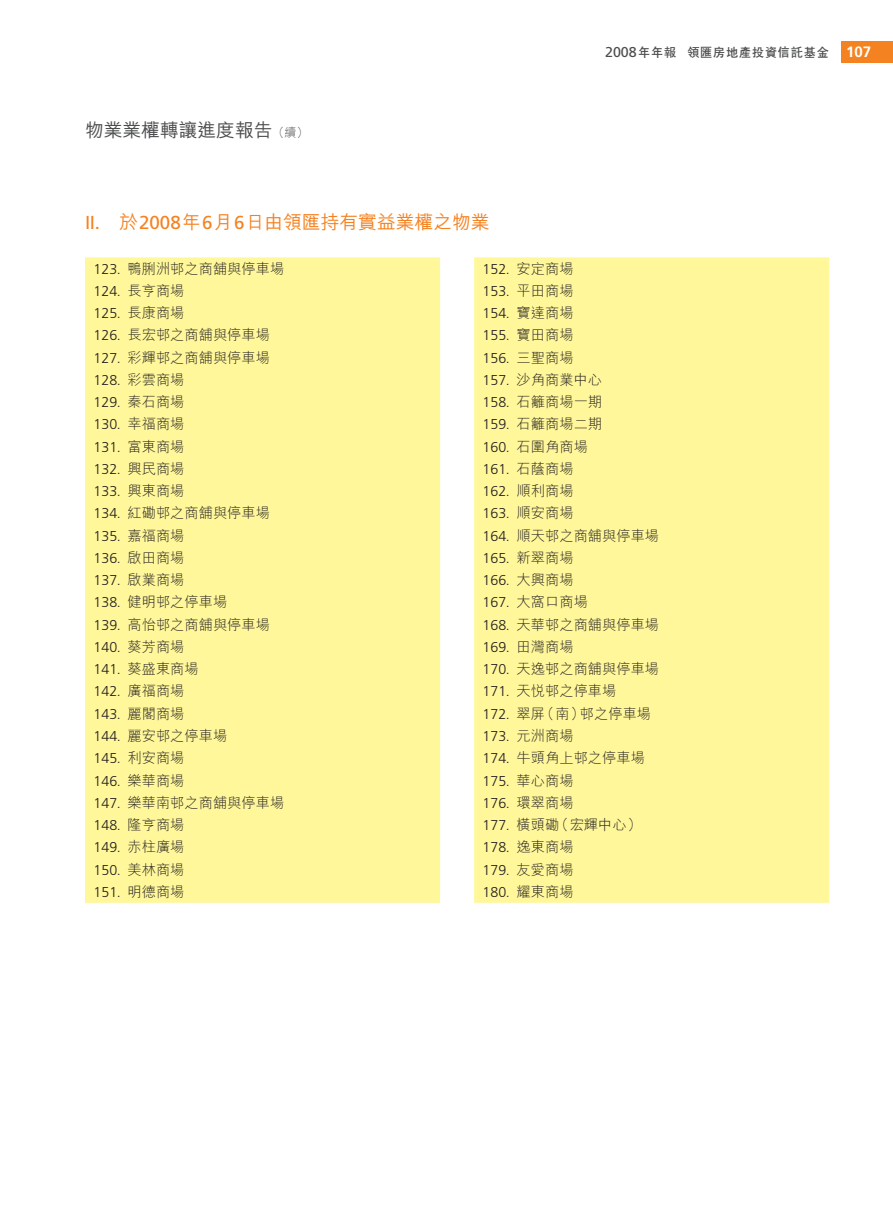
<style>
.page{position:relative;width:893px;height:1212px;background:#fff}
.page>*{position:absolute;margin:0;border:0;box-sizing:border-box;transform-origin:0 0}
.t1{font:500 18.75px "M Hei HK";color:#f58220}
.t2{font:500 18.75px "M Hei HK";color:#4b4c4d}
.t3{font:300 14.25px/22.2px "Frutiger LT Std";color:#231f20;text-align:justify}
.t4{font:300 14.25px/22.2px "M Hei HK";color:#231f20}
.t5{font:700 12.75px "C Hei 2 HK";letter-spacing:.015em;color:#4b4c4d}
.s1{font-weight:300;font-size:12px}
.s2{font-family:"Frutiger LT Std";font-weight:400;font-size:14.25px}
.s3{font-family:"Frutiger LT Std";font-size:15px;color:#fff}
.s4{font-family:"Frutiger LT Std";font-weight:400}
.s5{font-family:"Frutiger LT Std"}
.s6{font-family:"M Hei HK"}
</style>
<div class="page">
<div style="left:842px;top:41px;width:51px;height:22px;background:#f58220"></div>
<div style="left:85px;top:257px;width:355px;height:646px;background:#fff79a"></div>
<div style="left:474px;top:257px;width:355px;height:646px;background:#fff79a"></div>
<h1 class="t2" style="left:85px;top:123px;width:225px">物業業權轉讓進度報告<span class="s1">（續）</span></h1>
<p class="t5" style="left:605px;top:47px;width:267px"><span class="s2">2008</span>年年報 領匯房地產投資信託基金 <span class="s3">107</span></p>
<h1 class="t1" style="left:85px;top:215px;width:406px"><span class="s4">II.</span> 於<span class="s4">2008</span>年<span class="s4">6</span>月<span class="s4">6</span>日由領匯持有實益業權之物業</h1>
<p class="t4" style="left:94px;top:259px;width:192px"><span class="s5">123.</span> 鴨脷洲邨之商舖與停車場</p>
<p class="t3" style="left:94px;top:281px;width:93px">124. <span class="s6">長亨商場<br></span>125. <span class="s6">長康商場</span></p>
<p class="t4" style="left:94px;top:326px;width:178px"><span class="s5">126.</span> 長宏邨之商舖與停車場<br><span class="s5">127.</span> 彩輝邨之商舖與停車場</p>
<p class="t3" style="left:94px;top:370px;width:93px">128. <span class="s6">彩雲商場</span>129. <span class="s6">秦石商場</span>130. <span class="s6">幸福商場</span>131. <span class="s6">富東商場</span>132. <span class="s6">興民商場</span>133. <span class="s6">興東商場</span></p>
<p class="t4" style="left:94px;top:504px;width:178px"><span class="s5">134.</span> 紅磡邨之商舖與停車場</p>
<p class="t3" style="left:94px;top:525px;width:93px">135. <span class="s6">嘉福商場</span>136. <span class="s6">啟田商場</span>137. <span class="s6">啟業商場</span></p>
<p class="t4" style="left:94px;top:593px;width:178px"><span class="s5">138.</span> 健明邨之停車場<br><span class="s5">139.</span> 高怡邨之商舖與停車場</p>
<p class="t3" style="left:94px;top:637px;width:93px">140. <span class="s6">葵芳商場</span></p>
<p class="t4" style="left:94px;top:660px;width:107px"><span class="s5">141.</span> 葵盛東商場</p>
<p class="t3" style="left:94px;top:681px;width:93px">142. <span class="s6">廣福商場<br></span>143. <span class="s6">麗閣商場</span></p>
<p class="t4" style="left:94px;top:726px;width:135px"><span class="s5">144.</span> 麗安邨之停車場</p>
<p class="t3" style="left:94px;top:748px;width:93px">145. <span class="s6">利安商場<br></span>146. <span class="s6">樂華商場</span></p>
<p class="t4" style="left:94px;top:793px;width:192px"><span class="s5">147.</span> 樂華南邨之商舖與停車場</p>
<p class="t3" style="left:94px;top:815px;width:93px">148. <span class="s6">隆亨商場</span>149. <span class="s6">赤柱廣場</span>150. <span class="s6">美林商場</span>151. <span class="s6">明德商場</span></p>
<p class="t3" style="left:483px;top:258px;width:93px">152. <span class="s6">安定商場</span>153. <span class="s6">平田商場</span>154. <span class="s6">寶達商場</span>155. <span class="s6">寶田商場</span>156. <span class="s6">三聖商場</span></p>
<p class="t4" style="left:483px;top:370px;width:121px;text-align:justify"><span class="s5">157.</span> 沙角商業中心<span class="s5">158.</span> 石籬商場一期<span class="s5">159.</span> 石籬商場二期<span class="s5">160.</span> 石圍角商場</p>
<p class="t3" style="left:483px;top:459px;width:93px">161. <span class="s6">石蔭商場</span>162. <span class="s6">順利商場</span>163. <span class="s6">順安商場</span></p>
<p class="t4" style="left:483px;top:526px;width:178px"><span class="s5">164.</span> 順天邨之商舖與停車場</p>
<p class="t3" style="left:483px;top:548px;width:93px">165. <span class="s6">新翠商場<br></span>166. <span class="s6">大興商場</span></p>
<p class="t4" style="left:483px;top:593px;width:178px"><span class="s5">167.</span> 大窩口商場<br><span class="s5">168.</span> 天華邨之商舖與停車場</p>
<p class="t3" style="left:483px;top:637px;width:93px">169. <span class="s6">田灣商場</span></p>
<p class="t4" style="left:483px;top:660px;width:178px"><span class="s5">170.</span> 天逸邨之商舖與停車場<br><span class="s5">171.</span> 天悅邨之停車場<br><span class="s5">172.</span> 翠屏（南）邨之停車場</p>
<p class="t3" style="left:483px;top:726px;width:93px">173. <span class="s6">元洲商場</span></p>
<p class="t4" style="left:483px;top:749px;width:164px"><span class="s5">174.</span> 牛頭角上邨之停車場</p>
<p class="t3" style="left:483px;top:770px;width:93px">175. <span class="s6">華心商場<br></span>176. <span class="s6">環翠商場</span></p>
<p class="t4" style="left:483px;top:815px;width:161px"><span class="s5">177.</span> 橫頭磡（宏輝中心）</p>
<p class="t3" style="left:483px;top:837px;width:93px">178. <span class="s6">逸東商場</span>179. <span class="s6">友愛商場</span>180. <span class="s6">耀東商場</span></p>
</div>
